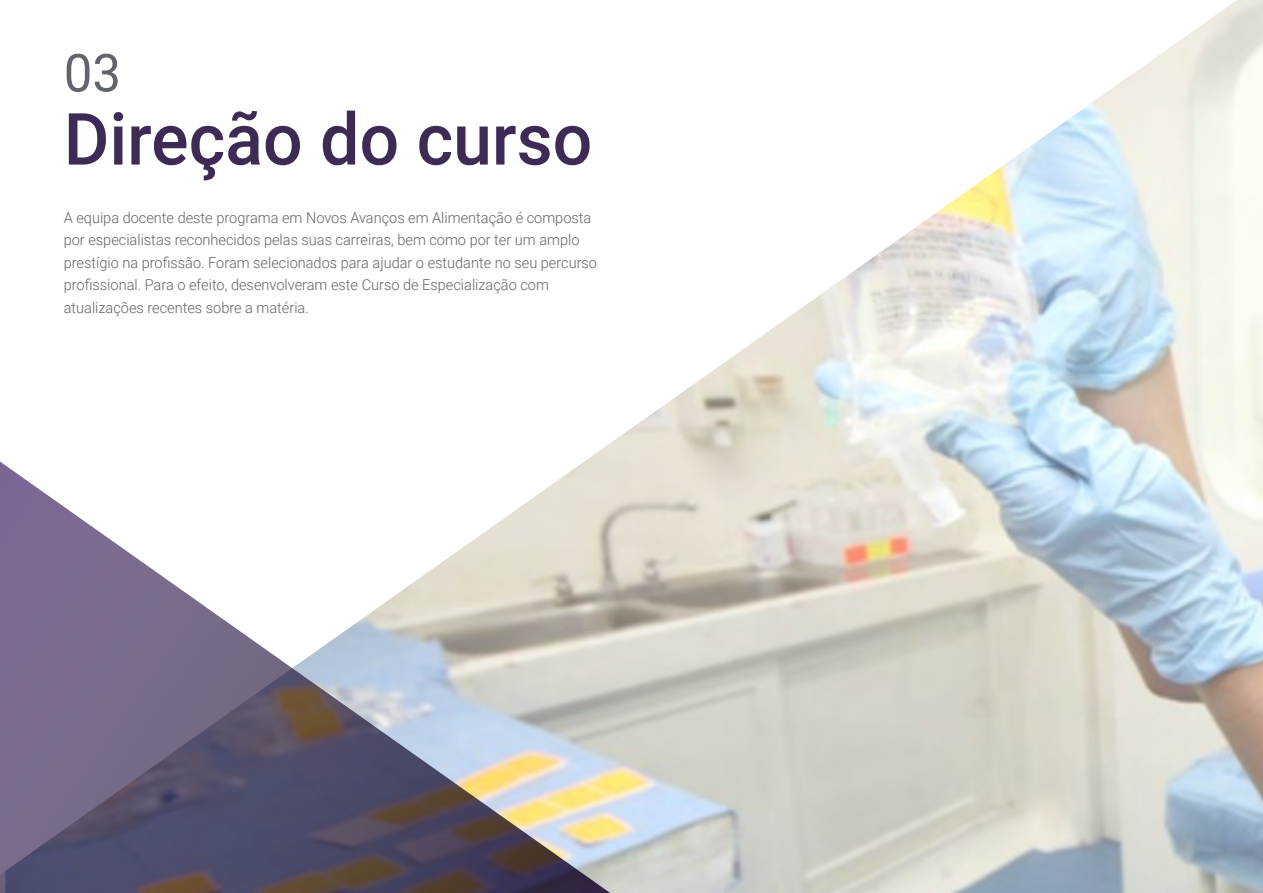
<style>
.page{position:relative;width:1263px;height:893px;background:#fff}
.page>*{position:absolute;margin:0;border:0;box-sizing:border-box;transform-origin:0 0}
.t1{font:500 72px "Roboto";color:#3d2b56}
.t2{font:52.5px "Roboto";color:#61646a}
.t3{font:300 15px/22.5px "Roboto";color:#61646a}
</style>
<div class="page">
<img style="left:607px;top:0;width:656px;height:893px">
<svg style="left:0;top:446px;width:640px;height:447px"></svg>
<h2 class="t2" style="left:64px;top:36px;width:59px">03</h2>
<h1 class="t1" style="left:64px;top:89px;width:530px">Direção do curso</h1>
<p class="t3" style="left:64px;top:205px;width:535px">A equipa docente deste programa em Novos Avanços em Alimentação é composta por especialistas reconhecidos pelas suas carreiras, bem como por ter um amplo prestígio na profissão. Foram selecionados para ajudar o estudante no seu percurso profissional. Para o efeito, desenvolveram este Curso de Especialização com atualizações recentes sobre a matéria.</p>
</div>
